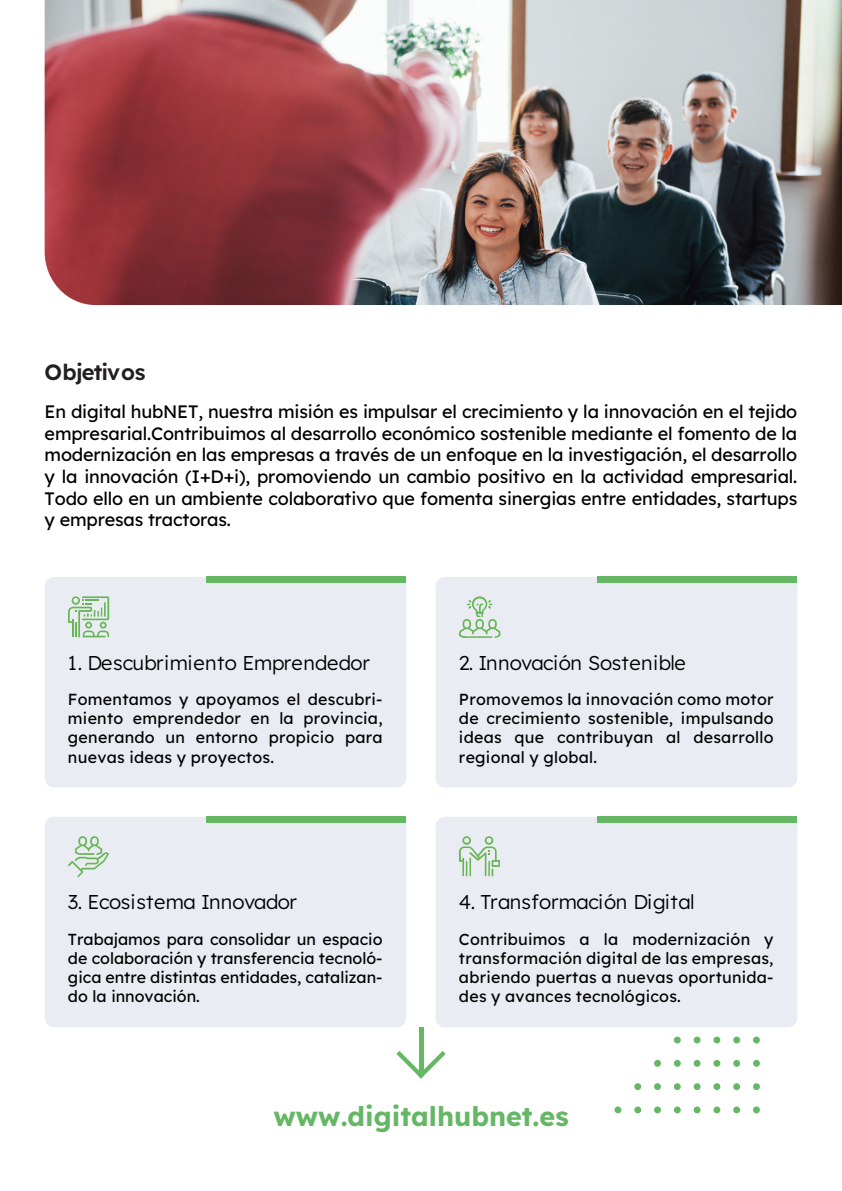
<style>
.page{position:relative;width:842px;height:1191px;background:#fff}
.page>*{position:absolute;margin:0;border:0;box-sizing:border-box;transform-origin:0 0}
.t1{font:700 27px "Lexend Deca";color:#65b765}
.t2{font:600 22px "Lexend Deca";letter-spacing:-.03em;color:#221f20}
.t3{font:300 20px "Lexend Deca";letter-spacing:-.01em;color:#010101}
.t4{font:300 20px "Lexend Deca";letter-spacing:.01em;color:#010101}
.t5{font:18px/21.6px "Lexend Deca";letter-spacing:-.01em;color:#010101;text-align:justify}
.t6{font:16px/19.2px "Lexend Deca";letter-spacing:.015em;color:#010101;text-align:justify}
</style>
<div class="page">
<img style="left:45px;top:0;width:797px;height:305px">
<svg style="left:753px;top:1106px;width:7px;height:7px"></svg>
<svg style="left:634px;top:1106px;width:106px;height:7px"></svg>
<svg style="left:614px;top:1106px;width:7px;height:7px"></svg>
<svg style="left:753px;top:1083px;width:7px;height:7px"></svg>
<svg style="left:634px;top:1083px;width:106px;height:7px"></svg>
<svg style="left:753px;top:1059px;width:7px;height:8px"></svg>
<svg style="left:654px;top:1059px;width:86px;height:7px"></svg>
<svg style="left:753px;top:1036px;width:7px;height:7px"></svg>
<svg style="left:674px;top:1036px;width:66px;height:7px"></svg>
<hr style="left:419px;top:1027px;width:4px;height:47px;background:#65b764">
<svg style="left:396px;top:1050px;width:50px;height:28px"></svg>
<div style="left:45px;top:577px;width:361px;height:210px;background:#eaecf3"></div>
<svg style="left:68px;top:596px;width:41px;height:41px;background:#b9d7b8"></svg>
<div style="left:436px;top:577px;width:361px;height:210px;background:#eaecf3"></div>
<div style="left:45px;top:817px;width:361px;height:210px;background:#eaecf3"></div>
<div style="left:436px;top:817px;width:361px;height:210px;background:#eaecf3"></div>
<div style="left:206px;top:577px;width:200px;height:6px;background:#65b764"></div>
<div style="left:597px;top:816px;width:200px;height:7px;background:#65b764"></div>
<div style="left:206px;top:816px;width:200px;height:7px;background:#65b764"></div>
<div style="left:597px;top:577px;width:200px;height:6px;background:#65b764"></div>
<svg style="left:68px;top:836px;width:41px;height:41px;background:#cde0d0"></svg>
<svg style="left:459px;top:836px;width:41px;height:40px;background:#c7ddc9"></svg>
<svg style="left:459px;top:596px;width:41px;height:42px;background:#cbdfcd"></svg>
<h2 class="t2" style="left:45px;top:356px;width:103px">Objetivos</h2>
<p class="t5" style="left:45px;top:400px;width:754px">En digital hubNET, nuestra misión es impulsar el crecimiento y la innovación en el tejido empresarial.Contribuimos al desarrollo económico sostenible mediante el fomento de la modernización en las empresas a través de un enfoque en la investigación, el desarrollo y la innovación (I+D+i), promoviendo un cambio positivo en la actividad empresarial.<br>Todo ello en un ambiente colaborativo que fomenta sinergias entre entidades, startups y empresas tractoras.</p>
<p class="t4" style="left:68px;top:648px;width:303px">1. Descubrimiento Emprendedor</p>
<p class="t6" style="left:68px;top:688px;width:316px">Fomentamos y apoyamos el descubri&shy;miento emprendedor en la provincia, generando un entorno propicio para nuevas ideas y proyectos.</p>
<p class="t3" style="left:68px;top:888px;width:231px">3. Ecosistema Innovador</p>
<p class="t6" style="left:68px;top:928px;width:316px">Trabajamos para consolidar un espacio de colaboración y transferencia tecnoló&shy;gica entre distintas entidades, catalizan&shy;do la innovación.</p>
<p class="t3" style="left:459px;top:648px;width:228px">2. Innovación Sostenible</p>
<p class="t6" style="left:459px;top:688px;width:316px">Promovemos la innovación como motor de crecimiento sostenible, impulsando ideas que contribuyan al desarrollo regional y global.</p>
<p class="t3" style="left:459px;top:888px;width:237px">4. Transformación Digital</p>
<p class="t6" style="left:459px;top:928px;width:316px">Contribuimos a la modernización y transformación digital de las empresas, abriendo puertas a nuevas oportunida&shy;des y avances tecnológicos.</p>
<h1 class="t1" style="left:273px;top:1095px;width:297px">www.digitalhubnet.es</h1>
</div>
